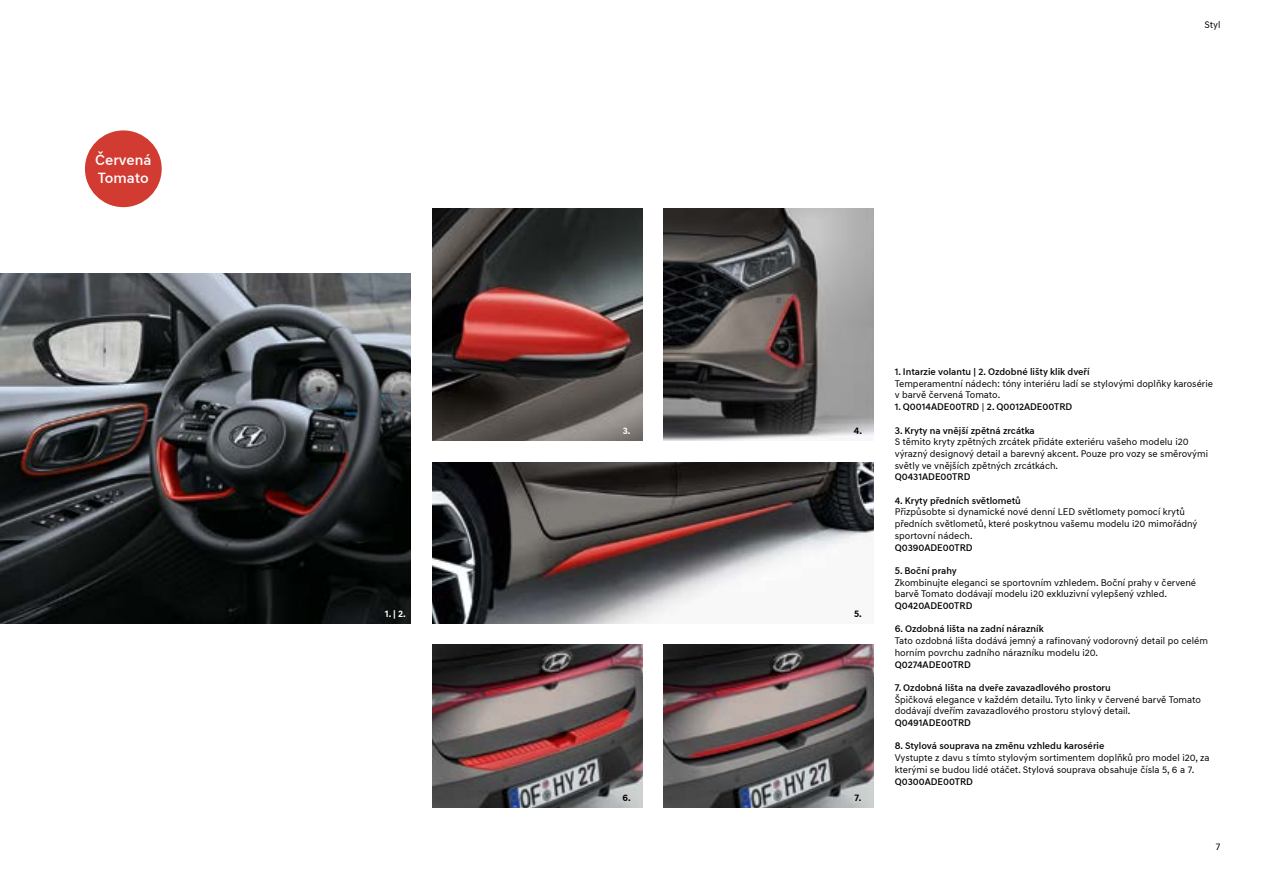
<style>
.page{position:relative;width:1263px;height:893px;background:#fff}
.page>*{position:absolute;margin:0;border:0;box-sizing:border-box;transform-origin:0 0}
.t1{font:500 15px/18px "Hyundai Sans Text";color:#fff}
.t2{font:9.75px/11.7px "Hyundai Sans Text";color:#000}
.t3{font:500 9.75px "Hyundai Sans Text";color:#000}
.t4{font:700 9.75px "Hyundai Sans Text";color:#000}
.t5{font:700 9.75px "Hyundai Sans Text";color:#fff}
.s1{font-weight:400}
</style>
<div class="page">
<img style="left:663px;top:645px;width:210px;height:163px">
<img style="left:432px;top:645px;width:210px;height:163px">
<img style="left:663px;top:209px;width:210px;height:232px">
<img style="left:432px;top:209px;width:210px;height:232px">
<img style="left:0;top:274px;width:411px;height:349px">
<img style="left:432px;top:462px;width:441px;height:161px">
<div style="left:84px;top:130px;width:78px;height:78px;background:#d13b32;border-radius:50%"></div>
<div style="left:83px;top:129px;width:80px;height:80px;border:2px solid #fff;border-radius:50%"></div>
<h1 class="t1" style="left:95px;top:151px;width:58px">Červená<br>Tomato</h1>
<p class="t2" style="left:1204px;top:19px;width:18px">Styl</p>
<p class="t5" style="left:623px;top:425px;width:9px">3.</p>
<p class="t4" style="left:854px;top:425px;width:10px">4.</p>
<p class="t5" style="left:385px;top:607px;width:22px">1. | 2.</p>
<p class="t4" style="left:854px;top:607px;width:9px">5.</p>
<p class="t4" style="left:622px;top:792px;width:10px">6.</p>
<p class="t4" style="left:854px;top:792px;width:8px">7.</p>
<p class="t3" style="left:895px;top:366px;width:196px">1. Intarzie volantu | 2. Ozdobné lišty klik dveří</p>
<p class="t2" style="left:895px;top:378px;width:320px">Temperamentní nádech: tóny interiéru ladí se stylovými doplňky karosérie v barvě červená Tomato.</p>
<p class="t3" style="left:895px;top:401px;width:179px">1. Q0014ADE00TRD <span class="s1">|</span> 2. Q0012ADE00TRD</p>
<p class="t3" style="left:895px;top:424px;width:142px">3. Kryty na vnější zpětná zrcátka</p>
<p class="t2" style="left:895px;top:436px;width:315px">S těmito kryty zpětných zrcátek přidáte exteriéru vašeho modelu i20 výrazný designový detail a barevný akcent. Pouze pro vozy se směrovými světly ve vnějších zpětných zrcátkách.</p>
<p class="t3" style="left:895px;top:471px;width:77px">Q0431ADE00TRD</p>
<p class="t3" style="left:895px;top:494px;width:128px">4. Kryty předních světlometů</p>
<p class="t2" style="left:895px;top:506px;width:304px">Přizpůsobte si dynamické nové denní LED světlomety pomocí krytů předních světlometů, které poskytnou vašemu modelu i20 mimořádný sportovní nádech.</p>
<p class="t3" style="left:895px;top:541px;width:80px">Q0390ADE00TRD</p>
<p class="t3" style="left:895px;top:565px;width:64px">5. Boční prahy</p>
<p class="t2" style="left:895px;top:576px;width:303px">Zkombinujte eleganci se sportovním vzhledem. Boční prahy v červené barvě Tomato dodávají modelu i20 exkluzivní vylepšený vzhled.</p>
<p class="t3" style="left:895px;top:600px;width:79px">Q0420ADE00TRD</p>
<p class="t3" style="left:895px;top:623px;width:151px">6. Ozdobná lišta na zadní nárazník</p>
<p class="t2" style="left:895px;top:635px;width:315px">Tato ozdobná lišta dodává jemný a rafinovaný vodorovný detail po celém horním povrchu zadního nárazníku modelu i20.</p>
<p class="t3" style="left:895px;top:658px;width:78px">Q0274ADE00TRD</p>
<p class="t3" style="left:895px;top:682px;width:218px">7. Ozdobná lišta na dveře zavazadlového prostoru</p>
<p class="t2" style="left:895px;top:693px;width:308px">Špičková elegance v každém detailu. Tyto linky v červené barvě Tomato dodávají dveřím zavazadlového prostoru stylový detail.</p>
<p class="t3" style="left:895px;top:717px;width:78px">Q0491ADE00TRD</p>
<p class="t3" style="left:895px;top:740px;width:211px">8. Stylová souprava na změnu vzhledu karosérie</p>
<p class="t2" style="left:895px;top:752px;width:316px">Vystupte z davu s tímto stylovým sortimentem doplňků pro model i20, za kterými se budou lidé otáčet. Stylová souprava obsahuje čísla 5, 6 a 7.</p>
<p class="t3" style="left:895px;top:775px;width:80px">Q0300ADE00TRD</p>
<p class="t2" style="left:1216px;top:841px;width:6px">7</p>
</div>
